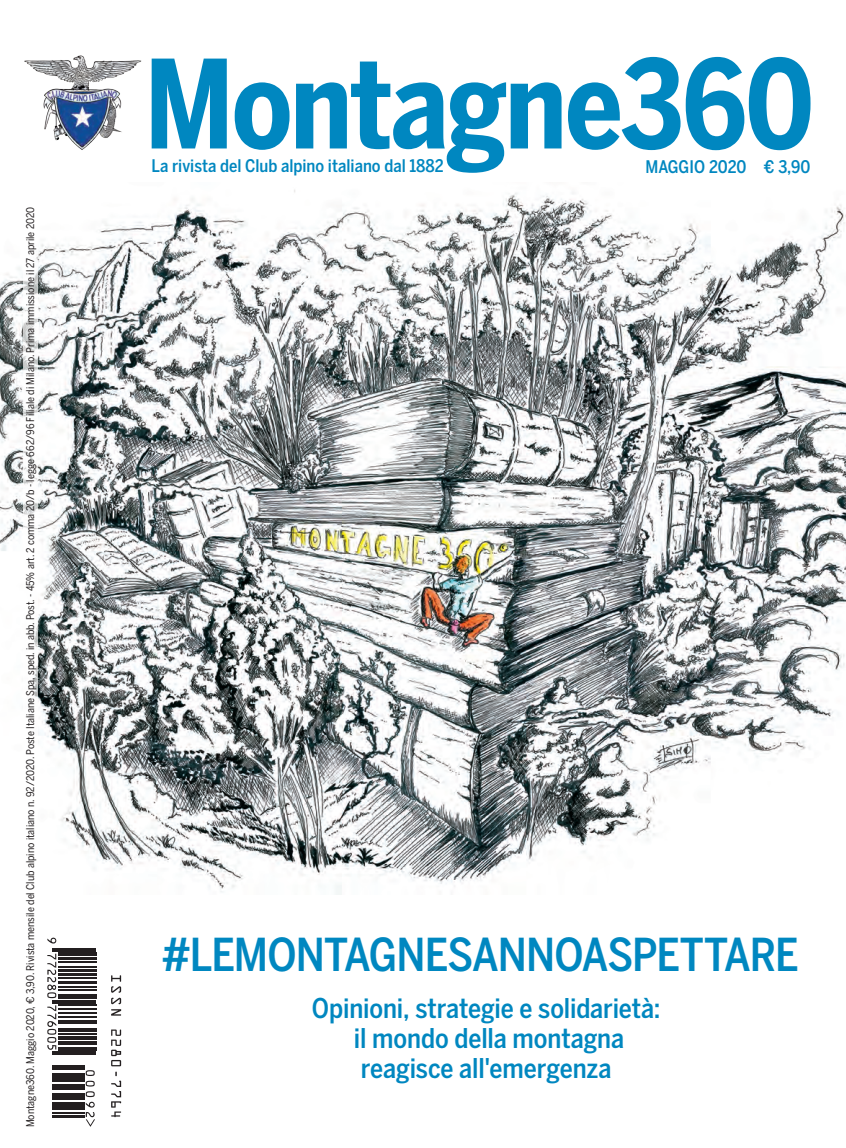
<style>
.page{position:relative;width:846px;height:1148px;background:#fff}
.page>*{position:absolute;margin:0;border:0;box-sizing:border-box;transform-origin:0 0}
.t1{font:500 45px "Benton Sans Condensed";letter-spacing:-.02em;color:#0087c0}
.t2{font:500 27px/30px "Benton Sans Condensed";letter-spacing:-.005em;color:#0087c0;text-align:center}
.t3{font:500 17.25px "Benton Sans Condensed";color:#0087c0}
.t4{font:10.65px "Benton Sans Condensed";color:#231f20}
.s1{font-family:"Benton Sans"}
</style>
<div class="page">
<img style="left:0;top:189px;width:846px;height:705px">
<div style="left:23px;top:151px;width:14px;height:976px;background:#fff"></div>
<img style="left:24px;top:55px;width:117px;height:95px">
<svg style="left:50px;top:939px;width:72px;height:181px"></svg>
<hr style="left:52px;top:948px;width:44px;height:1px;background:#231f20">
<hr style="left:52px;top:951px;width:44px;height:1px;background:#231f20">
<hr style="left:58px;top:953px;width:38px;height:3px;background:#231f20">
<hr style="left:58px;top:957px;width:38px;height:3px;background:#231f20">
<hr style="left:58px;top:962px;width:38px;height:1px;background:#231f20">
<hr style="left:58px;top:966px;width:38px;height:1px;background:#231f20">
<hr style="left:58px;top:970px;width:38px;height:2px;background:#231f20">
<hr style="left:58px;top:973px;width:38px;height:2px;background:#231f20">
<hr style="left:58px;top:978px;width:38px;height:1px;background:#231f20">
<hr style="left:58px;top:981px;width:38px;height:2px;background:#231f20">
<hr style="left:58px;top:987px;width:38px;height:1px;background:#231f20">
<hr style="left:58px;top:990px;width:38px;height:1px;background:#231f20">
<hr style="left:58px;top:994px;width:38px;height:3px;background:#231f20">
<hr style="left:58px;top:998px;width:38px;height:1px;background:#231f20">
<hr style="left:52px;top:1000px;width:44px;height:1px;background:#231f20">
<hr style="left:52px;top:1002px;width:44px;height:1px;background:#231f20">
<hr style="left:58px;top:1004px;width:38px;height:1px;background:#231f20">
<hr style="left:58px;top:1009px;width:38px;height:1px;background:#231f20">
<hr style="left:58px;top:1012px;width:38px;height:1px;background:#231f20">
<hr style="left:58px;top:1017px;width:38px;height:1px;background:#231f20">
<hr style="left:58px;top:1020px;width:38px;height:1px;background:#231f20">
<hr style="left:58px;top:1022px;width:38px;height:2px;background:#231f20">
<hr style="left:58px;top:1028px;width:38px;height:3px;background:#231f20">
<hr style="left:58px;top:1034px;width:38px;height:1px;background:#231f20">
<hr style="left:58px;top:1036px;width:38px;height:3px;background:#231f20">
<hr style="left:58px;top:1041px;width:38px;height:2px;background:#231f20">
<hr style="left:58px;top:1044px;width:38px;height:1px;background:#231f20">
<hr style="left:58px;top:1047px;width:38px;height:3px;background:#231f20">
<hr style="left:52px;top:1052px;width:44px;height:1px;background:#231f20">
<hr style="left:52px;top:1054px;width:44px;height:1px;background:#231f20">
<hr style="left:52px;top:1065px;width:33px;height:1px;background:#231f20">
<hr style="left:52px;top:1067px;width:33px;height:3px;background:#231f20">
<hr style="left:52px;top:1073px;width:33px;height:2px;background:#231f20">
<hr style="left:52px;top:1076px;width:33px;height:1px;background:#231f20">
<hr style="left:52px;top:1079px;width:33px;height:1px;background:#231f20">
<hr style="left:52px;top:1081px;width:33px;height:1px;background:#231f20">
<hr style="left:52px;top:1084px;width:33px;height:4px;background:#231f20">
<hr style="left:52px;top:1089px;width:33px;height:1px;background:#231f20">
<hr style="left:52px;top:1093px;width:33px;height:2px;background:#231f20">
<hr style="left:52px;top:1096px;width:33px;height:2px;background:#231f20">
<hr style="left:52px;top:1099px;width:33px;height:1px;background:#231f20">
<hr style="left:52px;top:1102px;width:33px;height:1px;background:#231f20">
<hr style="left:52px;top:1104px;width:33px;height:4px;background:#231f20">
<hr style="left:52px;top:1109px;width:33px;height:1px;background:#231f20">
<hr style="left:52px;top:1112px;width:33px;height:1px;background:#231f20">
<hr style="left:52px;top:1116px;width:33px;height:2px;background:#231f20">
<svg style="left:48px;top:938px;width:8px;height:6px"></svg>
<svg style="left:48px;top:954px;width:8px;height:44px"></svg>
<svg style="left:48px;top:1005px;width:8px;height:45px"></svg>
<svg style="left:86px;top:1070px;width:9px;height:56px"></svg>
<svg style="left:111px;top:975px;width:10px;height:41px"></svg>
<svg style="left:111px;top:1029px;width:10px;height:37px"></svg>
<svg style="left:111px;top:1072px;width:10px;height:45px"></svg>
<svg style="left:152px;top:59px;width:75px;height:89px"></svg>
<svg style="left:235px;top:82px;width:54px;height:68px"></svg>
<svg style="left:296px;top:62px;width:265px;height:111px"></svg>
<svg style="left:568px;top:57px;width:242px;height:93px"></svg>
<p class="t4" style="left:24px;top:1127px;width:922px;rotate:-90deg">Montagne360. Maggio 2020, <span class="s1">€</span> 3,90. Rivista mensile del Club alpino italiano n. 92/2020. Poste Italiane Spa, sped. in abb. Post. - 45% art. 2 comma 20/b - legge 662/96 Filiale di Milano. Prima immissione il 27 aprile 2020</p>
<h3 class="t3" style="left:151px;top:156px;width:294px">La rivista del Club alpino italiano dal 1882</h3>
<h3 class="t3" style="left:645px;top:156px;width:167px">MAGGIO 2020 € 3,90</h3>
<h1 class="t1" style="left:162px;top:927px;width:638px">#LEMONTAGNESANNOASPETTARE</h1>
<h2 class="t2" style="left:312px;top:993px;width:350px">Opinioni, strategie e solidarietà: il mondo della montagna reagisce all'emergenza</h2>
</div>
